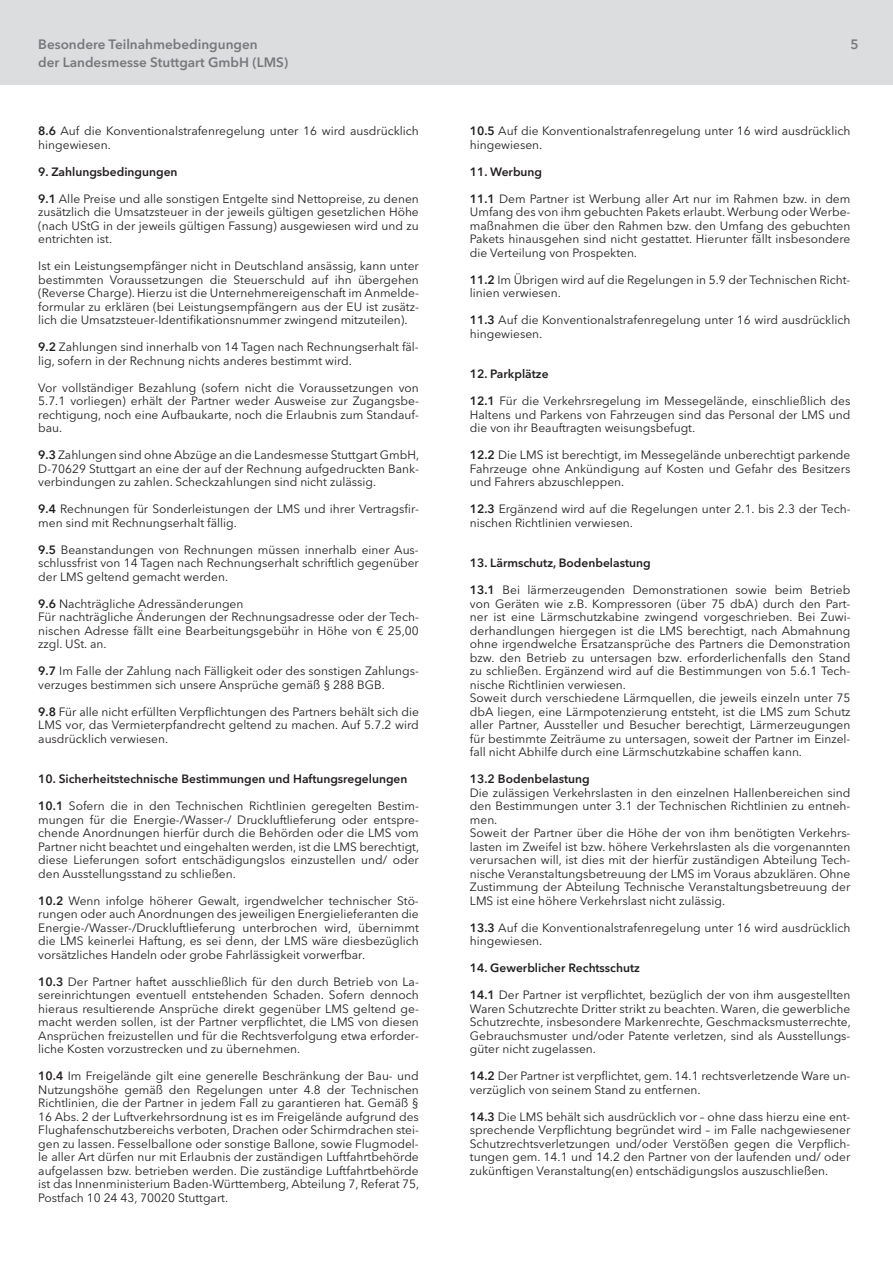
<style>
.page{position:relative;width:893px;height:1263px;background:#fff}
.page>*{position:absolute;margin:0;border:0;box-sizing:border-box;transform-origin:0 0}
.t1{font:600 13.5px "Avenir Next LT Pro";color:#76787b}
.t2{font:12px/13.5px "Avenir Next LT Pro";color:#231f20;text-align:justify}
.t3{font:600 12px "Avenir Next LT Pro";color:#231f20}
.s1{font-weight:600}
</style>
<div class="page">
<div style="left:0;top:0;width:893px;height:85px;background:#dcdddf"></div>
<p class="t1" style="left:38px;top:37px;width:221px">Besondere Teilnahmebedingungen</p>
<p class="t1" style="left:850px;top:37px;width:10px">5</p>
<p class="t1" style="left:38px;top:55px;width:252px">der Landesmesse Stuttgart GmbH (LMS)</p>
<p class="t2" style="left:38px;top:124px;width:382px"><span class="s1">8.6</span> Auf die Konventionalstrafenregelung unter 16 wird ausdrücklich hingewiesen.</p>
<p class="t3" style="left:38px;top:164px;width:141px">9. Zahlungsbedingungen</p>
<p class="t2" style="left:38px;top:192px;width:382px"><span class="s1">9.1</span> Alle Preise und alle sonstigen Entgelte sind Nettopreise, zu denen zusätzlich die Umsatzsteuer in der jeweils gültigen gesetzlichen Höhe (nach UStG in der jeweils gültigen Fassung) ausgewiesen wird und zu entrichten ist.</p>
<p class="t2" style="left:38px;top:259px;width:382px">Ist ein Leistungsempfänger nicht in Deutschland ansässig, kann unter bestimmten Voraussetzungen die Steuerschuld auf ihn übergehen (Reverse Charge). Hierzu ist die Unternehmereigenschaft im Anmelde&shy;formular zu erklären (bei Leistungsempfängern aus der EU ist zusätz&shy;lich die Umsatzsteuer-Identifikationsnummer zwingend mitzuteilen).</p>
<p class="t2" style="left:38px;top:340px;width:382px"><span class="s1">9.2</span> Zahlungen sind innerhalb von 14 Tagen nach Rechnungserhalt fäl&shy;lig, sofern in der Rechnung nichts anderes bestimmt wird.</p>
<p class="t2" style="left:38px;top:381px;width:382px">Vor vollständiger Bezahlung (sofern nicht die Voraussetzungen von 5.7.1 vorliegen) erhält der Partner weder Ausweise zur Zugangsbe&shy;rechtigung, noch eine Aufbaukarte, noch die Erlaubnis zum Standauf&shy;bau.</p>
<p class="t2" style="left:38px;top:448px;width:382px"><span class="s1">9.3</span> Zahlungen sind ohne Abzüge an die Landesmesse Stuttgart GmbH, D-70629 Stuttgart an eine der auf der Rechnung aufgedruckten Bank&shy;verbindungen zu zahlen. Scheckzahlungen sind nicht zulässig.</p>
<p class="t2" style="left:38px;top:502px;width:382px"><span class="s1">9.4</span> Rechnungen für Sonderleistungen der LMS und ihrer Vertragsfir&shy;men sind mit Rechnungserhalt fällig.</p>
<p class="t2" style="left:38px;top:543px;width:382px"><span class="s1">9.5</span> Beanstandungen von Rechnungen müssen innerhalb einer Aus&shy;schlussfrist von 14 Tagen nach Rechnungserhalt schriftlich gegenüber der LMS geltend gemacht werden.</p>
<p class="t2" style="left:38px;top:597px;width:382px;text-align:left"><span class="s1">9.6</span> Nachträgliche Adressänderungen<br>Für nachträgliche Änderungen der Rechnungsadresse oder der Tech&shy;nischen Adresse fällt eine Bearbeitungsgebühr in Höhe von € 25,00 zzgl. USt. an.</p>
<p class="t2" style="left:38px;top:664px;width:382px"><span class="s1">9.7</span> Im Falle der Zahlung nach Fälligkeit oder des sonstigen Zahlungs&shy;verzuges bestimmen sich unsere Ansprüche gemäß § 288 BGB.</p>
<p class="t2" style="left:38px;top:705px;width:382px"><span class="s1">9.8</span> Für alle nicht erfüllten Verpflichtungen des Partners behält sich die LMS vor, das Vermieterpfandrecht geltend zu machen. Auf 5.7.2 wird ausdrücklich verwiesen.</p>
<p class="t3" style="left:38px;top:772px;width:371px">10. Sicherheitstechnische Bestimmungen und Haftungsregelungen</p>
<p class="t2" style="left:38px;top:799px;width:382px"><span class="s1">10.1</span> Sofern die in den Technischen Richtlinien geregelten Bestim&shy;mungen für die Energie-/Wasser-/ Druckluftlieferung oder entspre&shy;chende Anordnungen hierfür durch die Behörden oder die LMS vom Partner nicht beachtet und eingehalten werden, ist die LMS berechtigt, diese Lieferungen sofort entschädigungslos einzustellen und/ oder den Ausstellungsstand zu schließen.</p>
<p class="t2" style="left:38px;top:894px;width:382px"><span class="s1">10.2</span> Wenn infolge höherer Gewalt, irgendwelcher technischer Stö&shy;rungen oder auch Anordnungen des jeweiligen Energielieferanten die Energie-/Wasser-/Druckluftlieferung unterbrochen wird, übernimmt die LMS keinerlei Haftung, es sei denn, der LMS wäre diesbezüglich vorsätzliches Handeln oder grobe Fahrlässigkeit vorwerfbar.</p>
<p class="t2" style="left:38px;top:975px;width:382px"><span class="s1">10.3</span> Der Partner haftet ausschließlich für den durch Betrieb von La&shy;sereinrichtungen eventuell entstehenden Schaden. Sofern dennoch hieraus resultierende Ansprüche direkt gegenüber LMS geltend ge&shy;macht werden sollen, ist der Partner verpflichtet, die LMS von diesen Ansprüchen freizustellen und für die Rechtsverfolgung etwa erforder&shy;liche Kosten vorzustrecken und zu übernehmen.</p>
<p class="t2" style="left:38px;top:1069px;width:382px"><span class="s1">10.4</span> Im Freigelände gilt eine generelle Beschränkung der Bau- und Nutzungshöhe gemäß den Regelungen unter 4.8 der Technischen Richtlinien, die der Partner in jedem Fall zu garantieren hat. Gemäß § 16 Abs. 2 der Luftverkehrsordnung ist es im Freigelände aufgrund des Flughafenschutzbereichs verboten, Drachen oder Schirmdrachen stei&shy;gen zu lassen. Fesselballone oder sonstige Ballone, sowie Flugmodel&shy;le aller Art dürfen nur mit Erlaubnis der zuständigen Luftfahrtbehörde aufgelassen bzw. betrieben werden. Die zuständige Luftfahrtbehörde ist das Innenministerium Baden-Württemberg, Abteilung 7, Referat 75, Postfach 10 24 43, 70020 Stuttgart.</p>
<p class="t2" style="left:470px;top:124px;width:382px"><span class="s1">10.5</span> Auf die Konventionalstrafenregelung unter 16 wird ausdrücklich hingewiesen.</p>
<p class="t3" style="left:470px;top:164px;width:74px">11. Werbung</p>
<p class="t2" style="left:470px;top:192px;width:382px"><span class="s1">11.1</span> Dem Partner ist Werbung aller Art nur im Rahmen bzw. in dem Umfang des von ihm gebuchten Pakets erlaubt. Werbung oder Werbe&shy;maßnahmen die über den Rahmen bzw. den Umfang des gebuchten Pakets hinausgehen sind nicht gestattet. Hierunter fällt insbesondere die Verteilung von Prospekten.</p>
<p class="t2" style="left:470px;top:273px;width:382px"><span class="s1">11.2</span> Im Übrigen wird auf die Regelungen in 5.9 der Technischen Richt&shy;linien verwiesen.</p>
<p class="t2" style="left:470px;top:313px;width:382px"><span class="s1">11.3</span> Auf die Konventionalstrafenregelung unter 16 wird ausdrücklich hingewiesen.</p>
<p class="t3" style="left:470px;top:367px;width:80px">12. Parkplätze</p>
<p class="t2" style="left:470px;top:394px;width:382px"><span class="s1">12.1</span> Für die Verkehrsregelung im Messegelände, einschließlich des Haltens und Parkens von Fahrzeugen sind das Personal der LMS und die von ihr Beauftragten weisungsbefugt.</p>
<p class="t2" style="left:470px;top:448px;width:382px"><span class="s1">12.2</span> Die LMS ist berechtigt, im Messegelände unberechtigt parkende Fahrzeuge ohne Ankündigung auf Kosten und Gefahr des Besitzers und Fahrers abzuschleppen.</p>
<p class="t2" style="left:470px;top:502px;width:382px"><span class="s1">12.3</span> Ergänzend wird auf die Regelungen unter 2.1. bis 2.3 der Tech&shy;nischen Richtlinien verwiesen.</p>
<p class="t3" style="left:470px;top:556px;width:182px">13. Lärmschutz, Bodenbelastung</p>
<p class="t2" style="left:470px;top:583px;width:382px;text-align:left"><span class="s1">13.1</span> Bei lärmerzeugenden Demonstrationen sowie beim Betrieb von Geräten wie z.B. Kompressoren (über 75 dbA) durch den Part&shy;ner ist eine Lärmschutzkabine zwingend vorgeschrieben. Bei Zuwi&shy;derhandlungen hiergegen ist die LMS berechtigt, nach Abmahnung ohne irgendwelche Ersatzansprüche des Partners die Demonstration bzw. den Betrieb zu untersagen bzw. erforderlichenfalls den Stand zu schließen. Ergänzend wird auf die Bestimmungen von 5.6.1 Tech&shy;nische Richtlinien verwiesen.<br>Soweit durch verschiedene Lärmquellen, die jeweils einzeln unter 75 dbA liegen, eine Lärmpotenzierung entsteht, ist die LMS zum Schutz aller Partner, Aussteller und Besucher berechtigt, Lärmerzeugungen für bestimmte Zeiträume zu untersagen, soweit der Partner im Einzel&shy;fall nicht Abhilfe durch eine Lärmschutzkabine schaffen kann.</p>
<p class="t3" style="left:470px;top:772px;width:121px">13.2 Bodenbelastung</p>
<p class="t2" style="left:470px;top:786px;width:382px;text-align:left">Die zulässigen Verkehrslasten in den einzelnen Hallenbereichen sind den Bestimmungen unter 3.1 der Technischen Richtlinien zu entneh&shy;men.<br>Soweit der Partner über die Höhe der von ihm benötigten Verkehrs&shy;lasten im Zweifel ist bzw. höhere Verkehrslasten als die vorgenannten verursachen will, ist dies mit der hierfür zuständigen Abteilung Tech&shy;nische Veranstaltungsbetreuung der LMS im Voraus abzuklären. Ohne Zustimmung der Abteilung Technische Veranstaltungsbetreuung der LMS ist eine höhere Verkehrslast nicht zulässig.</p>
<p class="t2" style="left:470px;top:921px;width:382px"><span class="s1">13.3</span> Auf die Konventionalstrafenregelung unter 16 wird ausdrücklich hingewiesen.</p>
<p class="t3" style="left:470px;top:961px;width:172px">14. Gewerblicher Rechtsschutz</p>
<p class="t2" style="left:470px;top:988px;width:382px"><span class="s1">14.1</span> Der Partner ist verpflichtet, bezüglich der von ihm ausgestellten Waren Schutzrechte Dritter strikt zu beachten. Waren, die gewerbliche Schutzrechte, insbesondere Markenrechte, Geschmacksmusterrechte, Gebrauchsmuster und/oder Patente verletzen, sind als Ausstellungs&shy;güter nicht zugelassen.</p>
<p class="t2" style="left:470px;top:1069px;width:382px"><span class="s1">14.2</span> Der Partner ist verpflichtet, gem. 14.1 rechtsverletzende Ware un&shy;verzüglich von seinem Stand zu entfernen.</p>
<p class="t2" style="left:470px;top:1110px;width:382px"><span class="s1">14.3</span> Die LMS behält sich ausdrücklich vor – ohne dass hierzu eine ent&shy;sprechende Verpflichtung begründet wird – im Falle nachgewiesener Schutzrechtsverletzungen und/oder Verstößen gegen die Verpflich&shy;tungen gem. 14.1 und 14.2 den Partner von der laufenden und/ oder zukünftigen Veranstaltung(en) entschädigungslos auszuschließen.</p>
</div>
